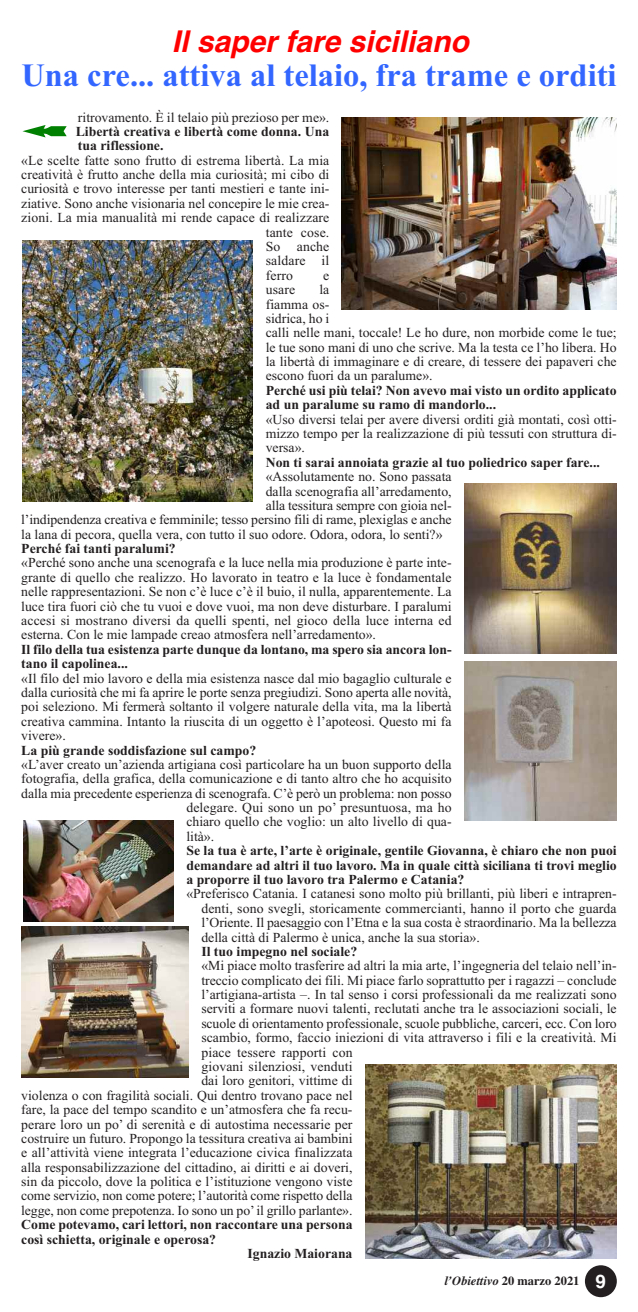
<style>
.page{position:relative;width:638px;height:1312px;background:#fff}
.page>*{position:absolute;margin:0;border:0;box-sizing:border-box;transform-origin:0 0}
.t1{font:700 32.5px "Times New Roman";color:#3266ff}
.t2{font:italic 700 30px "Helvetica";color:#f00}
.t3{font:13.75px/14.4px "Times New Roman";color:#231f20;text-align:justify}
.t4{font:700 13.75px/14.4px "Times New Roman";color:#231f20}
.t5{font:italic 700 12.5px "Times";color:#231f20}
.s1{font-style:normal}
.s2{font-family:"Helvetica";font-style:normal;font-size:18.75px;color:#fff}
</style>
<div class="page">
<div style="left:585px;top:1264px;width:32px;height:32px;background:#231f20;border-radius:50%"></div>
<img style="left:22px;top:241px;width:230px;height:260px">
<img style="left:342px;top:117px;width:275px;height:193px">
<img style="left:464px;top:483px;width:153px;height:170px">
<img style="left:464px;top:661px;width:153px;height:159px">
<img style="left:23px;top:820px;width:151px;height:101px">
<img style="left:21px;top:926px;width:168px;height:151px">
<img style="left:365px;top:1064px;width:252px;height:194px">
<svg style="left:22px;top:125px;width:45px;height:12px"></svg>
<h2 class="t2" style="left:172px;top:24px;width:298px">Il saper fare siciliano</h2>
<h1 class="t1" style="left:21px;top:56px;width:597px">Una cre... attiva al telaio, fra trame e orditi</h1>
<p class="t3" style="left:78px;top:110px;width:253px">ritrovamento. È il telaio più prezioso per me».</p>
<p class="t4" style="left:76px;top:124px;width:255px">Libertà creativa e libertà come donna. Una tua riflessione.</p>
<p class="t3" style="left:21px;top:153px;width:310px">«Le scelte fatte sono frutto di estrema libertà. La mia</p>
<p class="t3" style="left:21px;top:167px;width:310px">creatività è frutto anche della mia curiosità; mi cibo di</p>
<p class="t3" style="left:21px;top:181px;width:310px">curiosità e trovo interesse per tanti mestieri e tante ini-</p>
<p class="t3" style="left:21px;top:196px;width:310px">ziative. Sono anche visionaria nel concepire le mie crea-</p>
<p class="t3" style="left:21px;top:210px;width:310px">zioni. La mia manualità mi rende capace di realizzare</p>
<p class="t3" style="left:266px;top:225px;width:65px">tante cose.</p>
<p class="t3" style="left:266px;top:239px;width:65px">So anche</p>
<p class="t3" style="left:266px;top:253px;width:65px">saldare il</p>
<p class="t3" style="left:266px;top:268px;width:29px">ferro</p>
<p class="t3" style="left:323px;top:268px;width:8px">e</p>
<p class="t3" style="left:266px;top:282px;width:31px">usare</p>
<p class="t3" style="left:266px;top:282px;width:352px;text-align:left;text-indent:54px">la<br>fiamma os-<br>sidrica, ho i<br>calli nelle mani, toccale! Le ho dure, non morbide come le tue; le tue sono mani di uno che scrive. Ma la testa ce l’ho libera. Ho la libertà di immaginare e di creare, di tessere dei papaveri che escono fuori da un paralume».</p>
<p class="t4" style="left:266px;top:383px;width:352px">Perché usi più telai? Non avevo mai visto un ordito applicato ad un paralume su ramo di mandorlo...</p>
<p class="t3" style="left:266px;top:411px;width:352px">«Uso diversi telai per avere diversi orditi già montati, così otti&shy;mizzo tempo per la realizzazione di più tessuti con struttura di&shy;versa».</p>
<p class="t4" style="left:266px;top:455px;width:336px">Non ti sarai annoiata grazie al tuo poliedrico saper fare...</p>
<p class="t3" style="left:266px;top:469px;width:187px">«Assolutamente no. Sono passata</p>
<p class="t3" style="left:266px;top:483px;width:187px">dalla scenografia all’arredamento,</p>
<p class="t3" style="left:266px;top:498px;width:187px">alla tessitura sempre con gioia nel-</p>
<p class="t3" style="left:21px;top:512px;width:432px">l’indipendenza creativa e femminile; tesso persino fili di rame, plexiglas e anche</p>
<p class="t3" style="left:21px;top:526px;width:423px">la lana di pecora, quella vera, con tutto il suo odore. Odora, odora, lo senti?»</p>
<p class="t4" style="left:21px;top:541px;width:156px">Perché fai tanti paralumi?</p>
<p class="t3" style="left:21px;top:555px;width:432px">«Perché sono anche una scenografa e la luce nella mia produzione è parte inte&shy;grante di quello che realizzo. Ho lavorato in teatro e la luce è fondamentale nelle rappresentazioni. Se non c’è luce c’è il buio, il nulla, apparentemente. La luce tira fuori ciò che tu vuoi e dove vuoi, ma non deve disturbare. I paralumi accesi si mostrano diversi da quelli spenti, nel gioco della luce interna ed esterna. Con le mie lampade creao atmosfera nell’arredamento».</p>
<p class="t4" style="left:21px;top:641px;width:432px">Il filo della tua esistenza parte dunque da lontano, ma spero sia ancora lon&shy;tano il capolinea...</p>
<p class="t3" style="left:21px;top:670px;width:432px">«Il filo del mio lavoro e della mia esistenza nasce dal mio bagaglio culturale e dalla curiosità che mi fa aprire le porte senza pregiudizi. Sono aperta alle novità, poi seleziono. Mi fermerà soltanto il volgere naturale della vita, ma la libertà creativa cammina. Intanto la riuscita di un oggetto è l’apoteosi. Questo mi fa vivere».</p>
<p class="t4" style="left:21px;top:742px;width:236px">La più grande soddisfazione sul campo?</p>
<p class="t3" style="left:21px;top:756px;width:432px">«L’aver creato un’azienda artigiana così particolare ha un buon supporto della</p>
<p class="t3" style="left:21px;top:771px;width:432px">fotografia, della grafica, della comunicazione e di tanto altro che ho acquisito</p>
<p class="t3" style="left:21px;top:785px;width:432px">dalla mia precedente esperienza di scenografa. C’è però un problema: non posso</p>
<p class="t3" style="left:186px;top:800px;width:267px">delegare. Qui sono un po’ presuntuosa, ma ho</p>
<p class="t3" style="left:186px;top:814px;width:267px">chiaro quello che voglio: un alto livello di qua-</p>
<p class="t3" style="left:186px;top:828px;width:29px">lità».</p>
<p class="t4" style="left:186px;top:843px;width:432px;text-align:justify">Se la tua è arte, l’arte è originale, gentile Giovanna, è chiaro che non puoi demandare ad altri il tuo lavoro. Ma in quale città siciliana ti trovi meglio a proporre il tuo lavoro tra Palermo e Catania?</p>
<p class="t3" style="left:201px;top:886px;width:417px;text-indent:-15px">«Preferisco Catania. I catanesi sono molto più brillanti, più liberi e intrapren&shy;denti, sono svegli, storicamente commercianti, hanno il porto che guarda l’Oriente. Il paesaggio con l’Etna e la sua costa è straordinario. Ma la bellezza della città di Palermo è unica, anche la sua storia».</p>
<p class="t4" style="left:201px;top:943px;width:157px">Il tuo impegno nel sociale?</p>
<p class="t3" style="left:201px;top:958px;width:417px">«Mi piace molto trasferire ad altri la mia arte, l’ingegneria del telaio nell’in-</p>
<p class="t3" style="left:201px;top:972px;width:417px">treccio complicato dei fili. Mi piace farlo soprattutto per i ragazzi – conclude</p>
<p class="t3" style="left:201px;top:986px;width:417px">l’artigiana-artista –. In tal senso i corsi professionali da me realizzati sono</p>
<p class="t3" style="left:201px;top:1001px;width:417px">serviti a formare nuovi talenti, reclutati anche tra le associazioni sociali, le</p>
<p class="t3" style="left:201px;top:1015px;width:417px">scuole di orientamento professionale, scuole pubbliche, carceri, ecc. Con loro</p>
<p class="t3" style="left:201px;top:1030px;width:417px">scambio, formo, faccio iniezioni di vita attraverso i fili e la creatività. Mi</p>
<p class="t3" style="left:201px;top:1044px;width:153px">piace tessere rapporti con</p>
<p class="t3" style="left:201px;top:1058px;width:153px">giovani silenziosi, venduti</p>
<p class="t3" style="left:201px;top:1073px;width:153px">dai loro genitori, vittime di</p>
<p class="t3" style="left:21px;top:1087px;width:333px">violenza o con fragilità sociali. Qui dentro trovano pace nel</p>
<p class="t3" style="left:21px;top:1101px;width:333px">fare, la pace del tempo scandito e un’atmosfera che fa recu-</p>
<p class="t3" style="left:21px;top:1116px;width:333px">perare loro un po’ di serenità e di autostima necessarie per</p>
<p class="t3" style="left:21px;top:1130px;width:333px">costruire un futuro. Propongo la tessitura creativa ai bambini</p>
<p class="t3" style="left:21px;top:1145px;width:333px">e all’attività viene integrata l’educazione civica finalizzata</p>
<p class="t3" style="left:21px;top:1159px;width:333px">alla responsabilizzazione del cittadino, ai diritti e ai doveri,</p>
<p class="t3" style="left:21px;top:1173px;width:333px">sin da piccolo, dove la politica e l’istituzione vengono viste</p>
<p class="t3" style="left:21px;top:1188px;width:333px">come servizio, non come potere; l’autorità come rispetto della</p>
<p class="t3" style="left:21px;top:1202px;width:333px">legge, non come prepotenza. Io sono un po’il grillo parlante».</p>
<p class="t4" style="left:21px;top:1216px;width:333px">Come potevamo, cari lettori, non raccontare una persona</p>
<p class="t4" style="left:21px;top:1231px;width:196px">così schietta, originale e operosa?</p>
<p class="t4" style="left:247px;top:1245px;width:107px">Ignazio Maiorana</p>
<p class="t5" style="left:444px;top:1272px;width:163px">l’Obiettivo <span class="s1">20 marzo 2021</span> <span class="s2">9</span></p>
</div>
